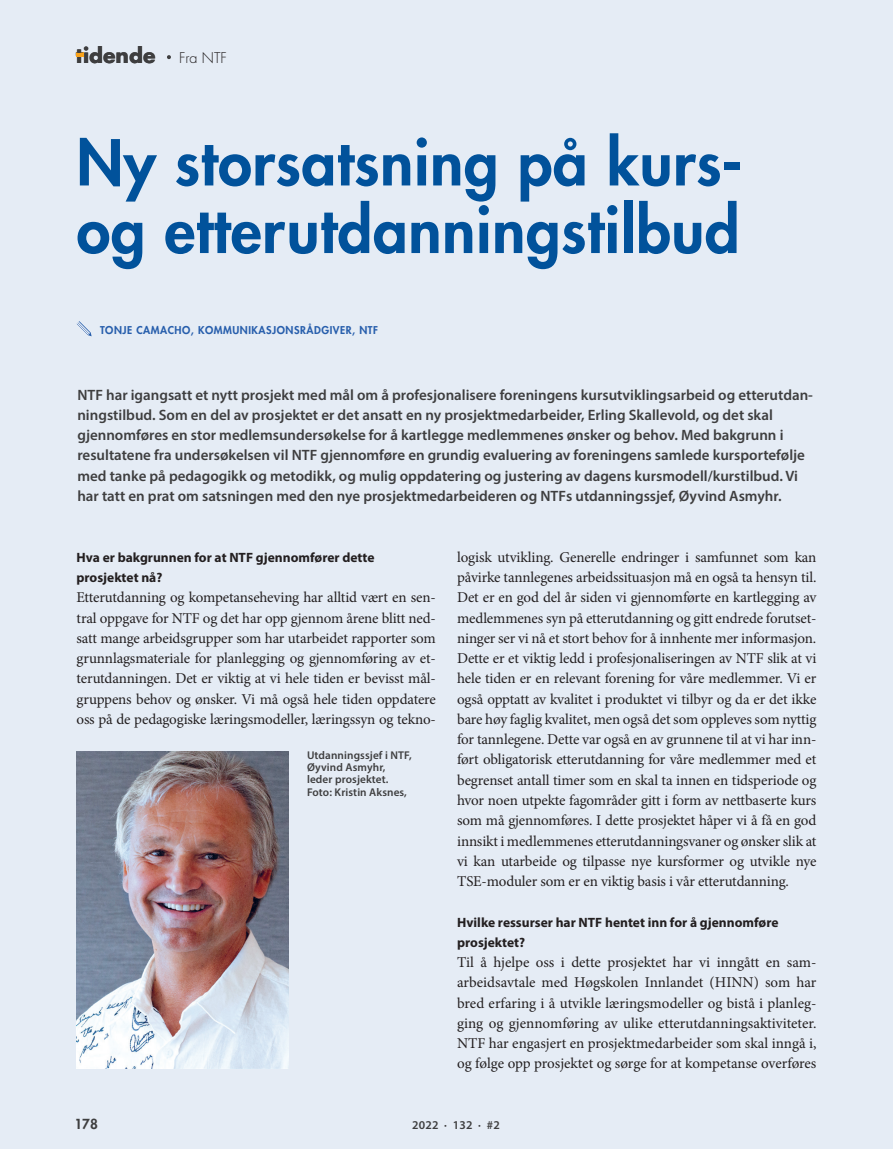
<style>
.page{position:relative;width:893px;height:1149px;background:#fff}
.page>*{position:absolute;margin:0;border:0;box-sizing:border-box;transform-origin:0 0}
.t1{font:800 61.5px/67.5px "Futura Std";letter-spacing:.01em;color:#01529b}
.t2{font:700 20.4px "Futura Std";color:#3e3e3f}
.t3{font:15px/20.2px "Minion Pro";letter-spacing:-.01em;color:#231f20;text-align:justify}
.t4{font:600 15px/20.2px "Myriad Pro";color:#3e3e3f}
.t5{font:300 14.4px "Futura Std";color:#231f20}
.t6{font:700 13.5px/20.2px "Myriad Pro";color:#231f20}
.t7{font:800 13.5px "Futura Std";color:#3e3e3f}
.t8{font:600 12px "Myriad Pro";letter-spacing:.02em;color:#3e3e3f}
.t9{font:600 11.25px/12px "Myriad Pro";letter-spacing:.01em;color:#3e3e3f}
.t10{font:800 10.5px "Futura Std";letter-spacing:.05em;color:#275eac}
</style>
<div class="page">
<div style="left:0;top:0;width:893px;height:1148px;background:#e5ecf5"></div>
<svg style="left:167px;top:55px;width:4px;height:4px"></svg>
<svg style="left:76px;top:53px;width:7px;height:3px"></svg>
<svg style="left:73px;top:317px;width:22px;height:22px"></svg>
<img style="left:77px;top:750px;width:211px;height:318px">
<h2 class="t2" style="left:76px;top:42px;width:81px">tidende</h2>
<p class="t5" style="left:179px;top:49px;width:49px">Fra NTF</p>
<h1 class="t1" style="left:77px;top:129px;width:667px">Ny storsatsning på kurs&shy;og etterutdanningstilbud</h1>
<p class="t10" style="left:100px;top:323px;width:279px">TONJE CAMACHO, KOMMUNIKASJONSRÅDGIVER, NTF</p>
<p class="t4" style="left:77px;top:384px;width:737px">NTF har igangsatt et nytt prosjekt med mål om å profesjonalisere foreningens kursutviklingsarbeid og etterutdan&shy;ningstilbud. Som en del av prosjektet er det ansatt en ny prosjektmedarbeider, Erling Skallevold, og det skal gjennomføres en stor medlemsundersøkelse for å kartlegge medlemmenes ønsker og behov. Med bakgrunn i resultatene fra undersøkelsen vil NTF gjennomføre en grundig evaluering av foreningens samlede kursportefølje med tanke på pedagogikk og metodikk, og mulig oppdatering og justering av dagens kursmodell/kurstilbud. Vi har tatt en prat om satsningen med den nye prosjektmedarbeideren og NTFs utdanningssjef, Øyvind Asmyhr.</p>
<p class="t6" style="left:77px;top:546px;width:299px">Hva er bakgrunnen for at NTF gjennomfører dette prosjektet nå?</p>
<p class="t3" style="left:77px;top:587px;width:361px">Etterutdanning og kompetanseheving har alltid vært en sen&shy;tral oppgave for NTF og det har opp gjennom årene blitt ned&shy;satt mange arbeidsgrupper som har utarbeidet rapporter som grunnlagsmateriale for planlegging og gjennomføring av et&shy;terutdanningen. Det er viktig at vi hele tiden er bevisst mål&shy;gruppens behov og ønsker. Vi må også hele tiden oppdatere oss på de pedagogiske læringsmodeller, læringssyn og tekno-</p>
<p class="t9" style="left:307px;top:749px;width:106px">Utdanningssjef i NTF,<br>Øyvind Asmyhr, leder prosjektet.<br>Foto: Kristin Aksnes,</p>
<p class="t3" style="left:457px;top:546px;width:361px">logisk utvikling. Generelle endringer i samfunnet som kan påvirke tannlegenes arbeidssituasjon må en også ta hensyn til.<br>Det er en god del år siden vi gjennomførte en kartlegging av medlemmenes syn på etterutdanning og gitt endrede forutset&shy;ninger ser vi nå et stort behov for å innhente mer informasjon.<br>Dette er et viktig ledd i profesjonaliseringen av NTF slik at vi hele tiden er en relevant forening for våre medlemmer. Vi er også opptatt av kvalitet i produktet vi tilbyr og da er det ikke bare høy faglig kvalitet, men også det som oppleves som nyttig for tannlegene. Dette var også en av grunnene til at vi har inn&shy;ført obligatorisk etterutdanning for våre medlemmer med et begrenset antall timer som en skal ta innen en tidsperiode og hvor noen utpekte fagområder gitt i form av nettbaserte kurs som må gjennomføres. I dette prosjektet håper vi å få en god innsikt i medlemmenes etterutdanningsvaner og ønsker slik at vi kan utarbeide og tilpasse nye kursformer og utvikle nye TSE-moduler som er en viktig basis i vår etterutdanning.</p>
<p class="t6" style="left:457px;top:911px;width:323px">Hvilke ressurser har NTF hentet inn for å gjennomføre prosjektet?</p>
<p class="t3" style="left:457px;top:951px;width:361px">Til å hjelpe oss i dette prosjektet har vi inngått en sam&shy;arbeidsavtale med Høgskolen Innlandet (HINN) som har bred erfaring i å utvikle læringsmodeller og bistå i planleg&shy;ging og gjennomføring av ulike etterutdanningsaktiviteter.<br>NTF har engasjert en prosjektmedarbeider som skal inngå i, og følge opp prosjektet og sørge for at kompetanse overføres</p>
<p class="t7" style="left:74px;top:1115px;width:25px">178</p>
<p class="t8" style="left:412px;top:1117px;width:89px">2022 · 132 · #2</p>
</div>
